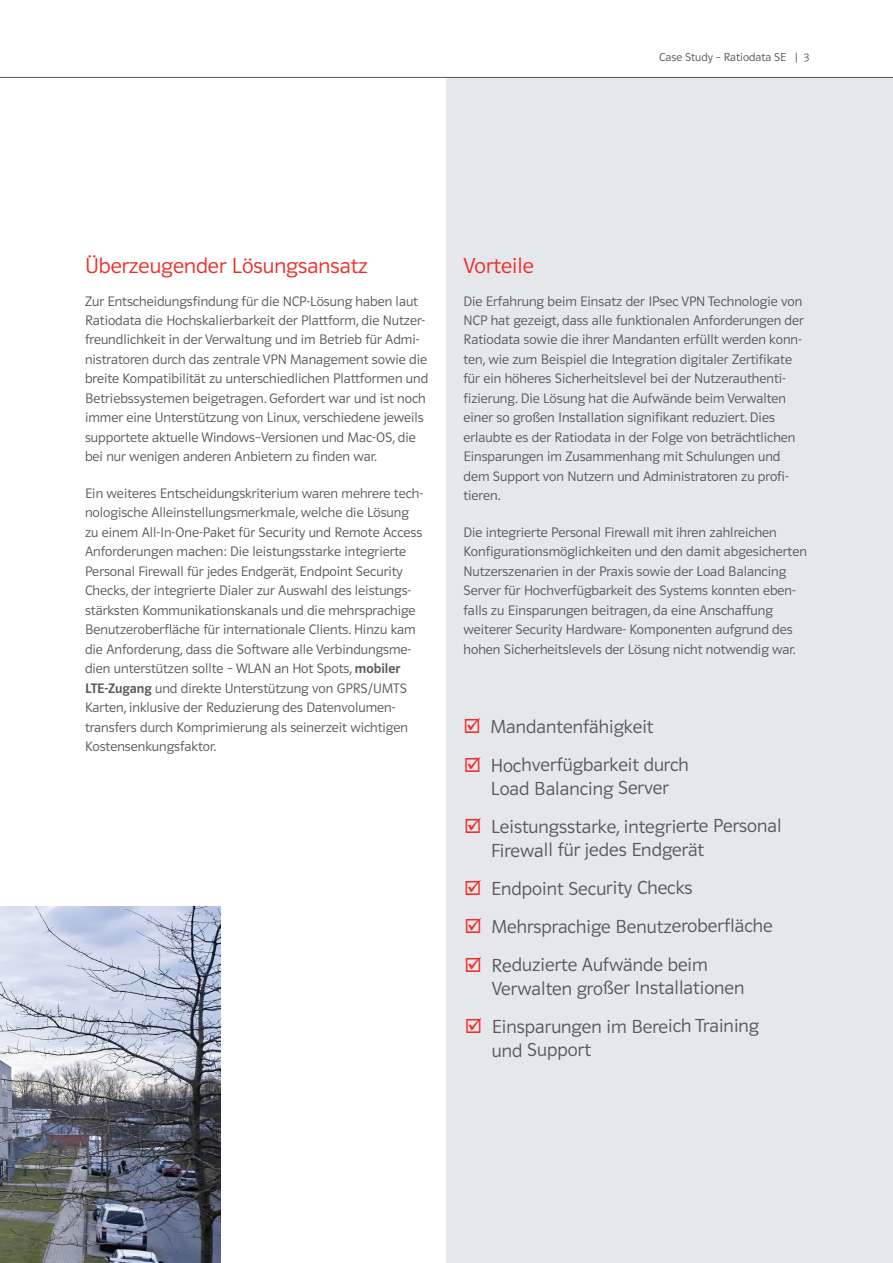
<style>
.page{position:relative;width:893px;height:1263px;background:#fff}
.page>*{position:absolute;margin:0;border:0;box-sizing:border-box;transform-origin:0 0}
.t1{font:22.5px "Polo 22 Leicht";color:#ee2d28}
.t2{font:19.5px/23.4px "Polo 22 Leicht";letter-spacing:-.005em;color:#57585a}
.t3{font:14.25px/19.5px "Polo 22 Leicht";color:#57585a}
.t4{font:12px "Polo 22 Leicht";color:#57585a}
.s1{font-family:"Polo 22 Krftg"}
.s2{color:#ee2d28}
</style>
<div class="page">
<img style="left:0;top:906px;width:220px;height:357px">
<div style="left:446px;top:78px;width:447px;height:1185px;background:#e6e7ec"></div>
<hr style="left:0;top:77px;width:893px;height:1px;background:#57585a">
<p class="t4" style="left:659px;top:51px;width:152px">Case Study – Ratiodata SE | 3</p>
<h1 class="t1" style="left:85px;top:254px;width:284px">Überzeugender Lösungsansatz</h1>
<p class="t3" style="left:85px;top:291px;width:345px">Zur Entscheidungsfindung für die NCP-Lösung haben laut Ratiodata die Hochskalierbarkeit der Plattform, die Nutzer&shy;freundlichkeit in der Verwaltung und im Betrieb für Admi&shy;nistratoren durch das zentrale VPN Management sowie die breite Kompatibilität zu unterschiedlichen Plattformen und Betriebssystemen beigetragen. Gefordert war und ist noch immer eine Unterstützung von Linux, verschiedene jeweils supportete aktuelle Windows–Versionen und Mac-OS, die bei nur wenigen anderen Anbietern zu finden war.</p>
<p class="t3" style="left:85px;top:483px;width:340px">Ein weiteres Entscheidungskriterium waren mehrere tech&shy;nologische Alleinstellungsmerkmale, welche die Lösung zu einem All-In-One-Paket für Security und Remote Access Anforderungen machen: Die leistungsstarke integrierte Personal Firewall für jedes Endgerät, Endpoint Security Checks, der integrierte Dialer zur Auswahl des leistungs&shy;stärksten Kommunikationskanals und die mehrsprachige Benutzeroberfläche für internationale Clients. Hinzu kam die Anforderung, dass die Software alle Verbindungsme&shy;dien unterstützen sollte – WLAN an Hot Spots, <span class="s1">mobiler LTE-Zugang</span> und direkte Unterstützung von GPRS/UMTS Karten, inklusive der Reduzierung des Datenvolumen&shy;transfers durch Komprimierung als seinerzeit wichtigen Kostensenkungsfaktor.</p>
<h1 class="t1" style="left:463px;top:254px;width:72px">Vorteile</h1>
<p class="t3" style="left:463px;top:291px;width:342px">Die Erfahrung beim Einsatz der IPsec VPN Technologie von NCP hat gezeigt, dass alle funktionalen Anforderungen der Ratiodata sowie die ihrer Mandanten erfüllt werden konn&shy;ten, wie zum Beispiel die Integration digitaler Zertifikate für ein höheres Sicherheitslevel bei der Nutzerauthenti&shy;fizierung. Die Lösung hat die Aufwände beim Verwalten einer so großen Installation signifikant reduziert. Dies erlaubte es der Ratiodata in der Folge von beträchtlichen Einsparungen im Zusammenhang mit Schulungen und dem Support von Nutzern und Administratoren zu profi&shy;tieren.</p>
<p class="t3" style="left:463px;top:522px;width:345px">Die integrierte Personal Firewall mit ihren zahlreichen Konfigurationsmöglichkeiten und den damit abgesicherten Nutzerszenarien in der Praxis sowie der Load Balancing Server für Hochverfügbarkeit des Systems konnten eben&shy;falls zu Einsparungen beitragen, da eine Anschaffung weiterer Security Hardware- Komponenten aufgrund des hohen Sicherheitslevels der Lösung nicht notwendig war.</p>
<h2 class="t2" style="left:464px;top:715px;width:191px"><span class="s2">☑</span> Mandantenfähigkeit</h2>
<h2 class="t2" style="left:464px;top:753px;width:227px;text-align:center"><span class="s2">☑</span> Hochverfügbarkeit durch<br>Load Balancing Server</h2>
<h2 class="t2" style="left:491px;top:814px;width:292px;text-indent:-27px"><span class="s2">☑</span> Leistungsstarke, integrierte Personal<br>Firewall für jedes Endgerät</h2>
<h2 class="t2" style="left:464px;top:876px;width:230px"><span class="s2">☑</span> Endpoint Security Checks</h2>
<h2 class="t2" style="left:464px;top:914px;width:310px"><span class="s2">☑</span> Mehrsprachige Benutzeroberfläche</h2>
<h2 class="t2" style="left:492px;top:953px;width:254px;text-indent:-27px"><span class="s2">☑</span> Reduzierte Aufwände beim<br>Verwalten großer Installationen</h2>
<h2 class="t2" style="left:492px;top:1014px;width:269px;line-height:23.9px;text-indent:-27px"><span class="s2">☑</span> Einsparungen im Bereich Training und Support</h2>
</div>
